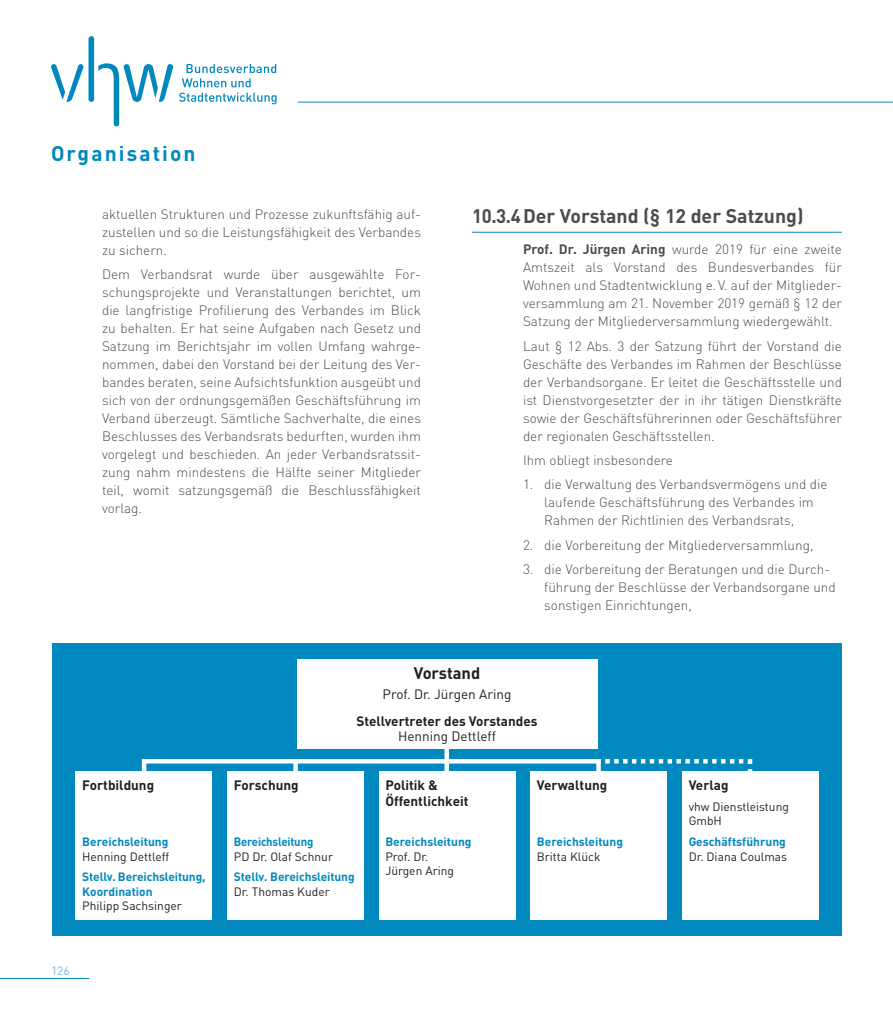
<style>
.page{position:relative;width:893px;height:1021px;background:#fff}
.page>*{position:absolute;margin:0;border:0;box-sizing:border-box;transform-origin:0 0}
.t1{font:700 21px "DIN Pro";letter-spacing:.1em;color:#0088bf}
.Überschrift_2{font:700 19.5px "DIN Pro";color:#4b4c4d;scale:.95 1}
.t2{font:700 16.5px "DIN Pro";letter-spacing:-.005em;color:#231f20}
.Fließtext{font:300 13.5px/18px "DIN Pro";color:#4b4c4d;text-align:justify}
.Liste{font:300 13.5px/18px "DIN Pro";color:#4b4c4d}
.t3{font:700 13.5px/16.2px "DIN Pro";color:#231f20}
.t4{font:13.5px "DIN Pro";color:#231f20}
.t5{font:700 12px/14.4px "DIN Pro";color:#0088bf}
.t6{font:12px/14.4px "DIN Pro";color:#231f20}
.t7{font:700 12px "DIN Pro";color:#0088bf;scale:.95 1}
.t8{font:12px "DIN Pro";color:#79b6da}
.s1{font-weight:700}
.s2{font-weight:400;color:#231f20}
</style>
<div class="page">
<hr style="left:472px;top:232px;width:370px;height:1px;background:#0088bf">
<div style="left:52px;top:643px;width:790px;height:292px;background:#0088bf"></div>
<div style="left:297px;top:659px;width:300px;height:89px;background:#fff"></div>
<div style="left:76px;top:771px;width:136px;height:149px;background:#fff"></div>
<div style="left:228px;top:771px;width:136px;height:149px;background:#fff"></div>
<div style="left:379px;top:771px;width:136px;height:149px;background:#fff"></div>
<div style="left:530px;top:771px;width:137px;height:149px;background:#fff"></div>
<div style="left:682px;top:771px;width:136px;height:149px;background:#fff"></div>
<div style="left:142px;top:759px;width:459px;height:17px;border:4px solid #fff"></div>
<div style="left:444px;top:748px;width:5px;height:26px;background:#fff"></div>
<div style="left:293px;top:761px;width:5px;height:13px;background:#fff"></div>
<svg style="left:594px;top:759px;width:159px;height:17px"></svg>
<hr style="left:0;top:978px;width:89px;height:1px;background:#0088bf">
<hr style="left:298px;top:102px;width:595px;height:1px;background:#0088bf">
<svg style="left:179px;top:93px;width:98px;height:11px"></svg>
<svg style="left:182px;top:64px;width:94px;height:23px"></svg>
<svg style="left:51px;top:36px;width:122px;height:90px"></svg>
<h1 class="t1" style="left:51px;top:139px;width:146px">Organisation</h1>
<p class="Fließtext" style="left:102px;top:204px;width:320px">aktuellen Strukturen und Prozesse zukunftsfähig auf&shy;zustellen und so die Leistungsfähigkeit des Verbandes zu sichern.</p>
<p class="Fließtext" style="left:102px;top:265px;width:320px">Dem Verbandsrat wurde über ausgewählte For&shy;schungsprojekte und Veranstaltungen berichtet, um die langfristige Profilierung des Verbandes im Blick zu behalten. Er hat seine Aufgaben nach Gesetz und Satzung im Berichtsjahr im vollen Umfang wahrge&shy;nommen, dabei den Vorstand bei der Leitung des Ver&shy;bandes beraten, seine Aufsichtsfunktion ausgeübt und sich von der ordnungsgemäßen Geschäftsführung im Verband überzeugt. Sämtliche Sachverhalte, die eines Beschlusses des Verbandsrats bedurften, wurden ihm vorgelegt und beschieden. An jeder Verbandsratssit&shy;zung nahm mindestens die Hälfte seiner Mitglieder teil, womit satzungsgemäß die Beschlussfähigkeit vorlag.</p>
<p class="Überschrift_2" style="left:472px;top:203px;width:351px">10.3.4Der Vorstand (§ 12 der Satzung)</p>
<p class="Fließtext" style="left:523px;top:240px;width:320px"><span class="s1">Prof. Dr. Jürgen Aring</span> wurde 2019 für eine zweite Amtszeit als Vorstand des Bundesverbandes für Wohnen und Stadtentwicklung e.V. auf der Mitglieder&shy;versammlung am 21. November 2019 gemäß § 12 der Satzung der Mitgliederversammlung wiedergewählt.</p>
<p class="Fließtext" style="left:523px;top:336px;width:320px">Laut § 12 Abs. 3 der Satzung führt der Vorstand die Geschäfte des Verbandes im Rahmen der Beschlüsse der Verbandsorgane. Er leitet die Geschäftsstelle und ist Dienstvorgesetzter der in ihr tätigen Dienstkräfte sowie der Geschäftsführerinnen oder Geschäftsführer der regionalen Geschäftsstellen.</p>
<p class="Fließtext" style="left:523px;top:450px;width:151px">Ihm obliegt insbesondere</p>
<p class="Liste" style="left:544px;top:475px;width:285px;text-indent:-21px">1. die Verwaltung des Verbandsvermögens und die laufende Geschäftsführung des Verbandes im<br>Rahmen der Richtlinien des Verbandsrats,</p>
<p class="Liste" style="left:523px;top:535px;width:292px">2. die Vorbereitung der Mitgliederversammlung,</p>
<p class="Liste" style="left:544px;top:559px;width:293px;text-indent:-21px">3. die Vorbereitung der Beratungen und die Durch&shy;führung der Beschlüsse der Verbandsorgane und sonstigen Einrichtungen,</p>
<p class="t3" style="left:82px;top:776px;width:73px">Fortbildung</p>
<p class="t5" style="left:82px;top:834px;width:88px">Bereichsleitung</p>
<p class="t6" style="left:82px;top:848px;width:89px">Henning Dettleff</p>
<p class="t5" style="left:82px;top:869px;width:125px">Stellv. Bereichsleitung,<br>Koordination</p>
<p class="t6" style="left:82px;top:898px;width:101px">Philipp Sachsinger</p>
<p class="t8" style="left:51px;top:962px;width:20px">126</p>
<p class="t2" style="left:414px;top:662px;width:68px">Vorstand</p>
<p class="t4" style="left:383px;top:684px;width:130px">Prof. Dr. Jürgen Aring</p>
<p class="t3" style="left:356px;top:712px;width:183px">Stellvertreter des Vorstandes</p>
<p class="t4" style="left:398px;top:727px;width:99px">Henning Dettleff</p>
<p class="t3" style="left:234px;top:776px;width:66px">Forschung</p>
<p class="t7" style="left:234px;top:833px;width:85px">Bereichsleitung</p>
<p class="t6" style="left:234px;top:848px;width:101px">PD Dr. Olaf Schnur</p>
<p class="t5" style="left:234px;top:869px;width:122px">Stellv. Bereichsleitung</p>
<p class="t6" style="left:234px;top:883px;width:97px">Dr. Thomas Kuder</p>
<p class="t3" style="left:385px;top:776px;width:85px">Politik &amp;<br>Öffentlichkeit</p>
<p class="t5" style="left:385px;top:834px;width:88px">Bereichsleitung</p>
<p class="t6" style="left:385px;top:848px;width:70px">Prof. Dr.<br>Jürgen Aring</p>
<p class="t3" style="left:537px;top:776px;width:72px">Verwaltung</p>
<p class="t5" style="left:537px;top:834px;width:88px">Bereichsleitung<br><span class="s2">Britta Klück</span></p>
<p class="t3" style="left:689px;top:776px;width:41px">Verlag</p>
<p class="t6" style="left:689px;top:799px;width:102px">vhw Dienstleistung<br>GmbH</p>
<p class="t5" style="left:689px;top:834px;width:99px">Geschäftsführung</p>
<p class="t6" style="left:689px;top:848px;width:100px">Dr. Diana Coulmas</p>
</div>
